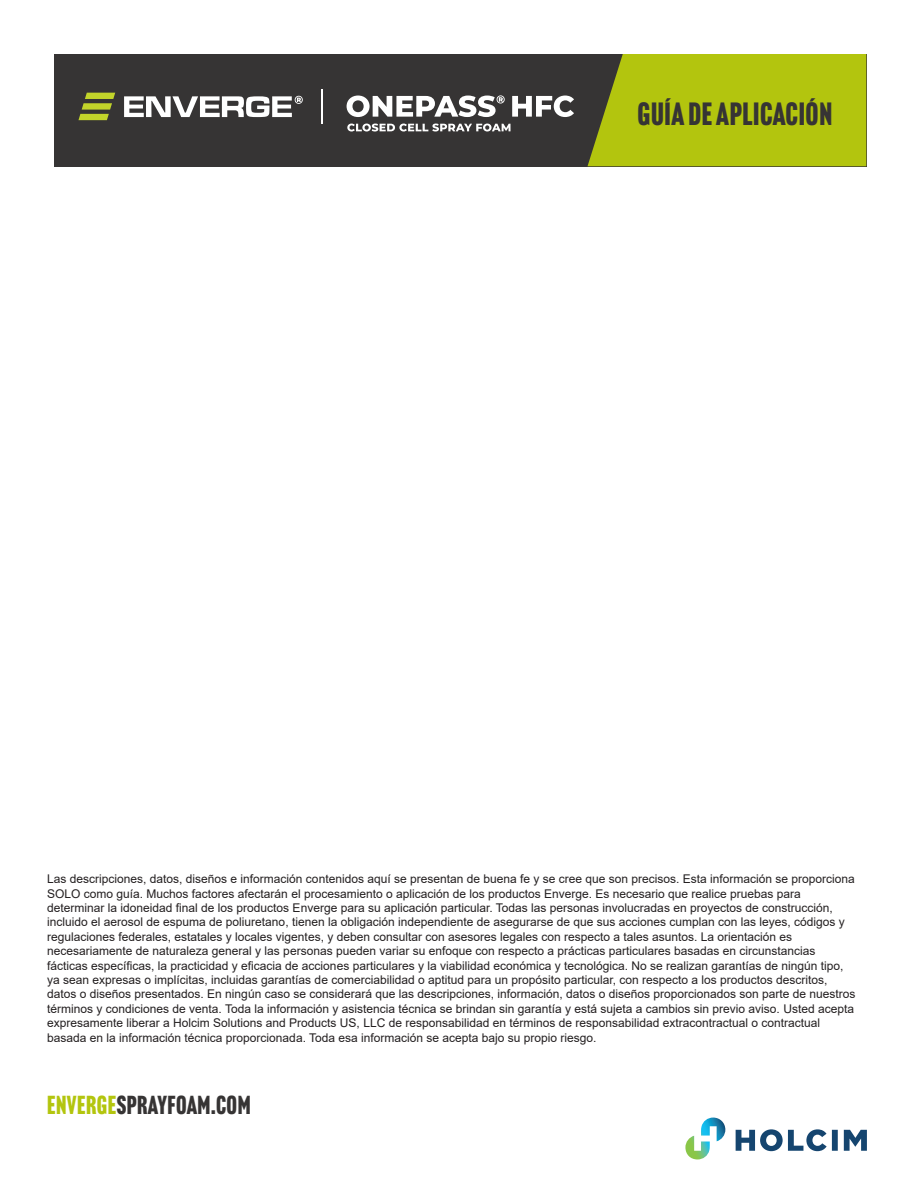
<style>
.page{position:relative;width:918px;height:1188px;background:#fff}
.page>*{position:absolute;margin:0;border:0;box-sizing:border-box;transform-origin:0 0}
.t1{font:31.5px "Headline Gothic ATF";letter-spacing:.02em;color:#363434}
.t2{font:25.5px "Headline Gothic ATF";letter-spacing:.02em;color:#363434}
.t3{font:12px/14.4px "Arial";color:#231f20}
.s1{color:#b3c50e}
</style>
<div class="page">
<svg style="left:736px;top:1129px;width:131px;height:22px"></svg>
<svg style="left:685px;top:1118px;width:40px;height:41px"></svg>
<div style="left:54px;top:54px;width:812px;height:112px;background:#363434"></div>
<div style="left:588px;top:54px;width:278px;height:112px;background:#b3c50e"></div>
<svg style="left:347px;top:95px;width:158px;height:22px"></svg>
<svg style="left:512px;top:96px;width:62px;height:21px"></svg>
<hr style="left:322px;top:89px;width:1px;height:34px;background:#fff">
<svg style="left:347px;top:124px;width:164px;height:8px"></svg>
<svg style="left:78px;top:93px;width:37px;height:27px"></svg>
<svg style="left:124px;top:96px;width:179px;height:21px"></svg>
<h1 class="t1" style="left:638px;top:95px;width:196px">GUÍA DE APLICACIÓN</h1>
<p class="t3" style="left:47px;top:872px;width:810px">Las descripciones, datos, diseños e información contenidos aquí se presentan de buena fe y se cree que son precisos. Esta información se proporciona SOLO como guía. Muchos factores afectarán el procesamiento o aplicación de los productos Enverge. Es necesario que realice pruebas para determinar la idoneidad final de los productos Enverge para su aplicación particular. Todas las personas involucradas en proyectos de construcción, incluido el aerosol de espuma de poliuretano, tienen la obligación independiente de asegurarse de que sus acciones cumplan con las leyes, códigos y regulaciones federales, estatales y locales vigentes, y deben consultar con asesores legales con respecto a tales asuntos. La orientación es necesariamente de naturaleza general y las personas pueden variar su enfoque con respecto a prácticas particulares basadas en circunstancias fácticas específicas, la practicidad y eficacia de acciones particulares y la viabilidad económica y tecnológica. No se realizan garantías de ningún tipo, ya sean expresas o implícitas, incluidas garantías de comerciabilidad o aptitud para un propósito particular, con respecto a los productos descritos, datos o diseños presentados. En ningún caso se considerará que las descripciones, información, datos o diseños proporcionados son parte de nuestros términos y condiciones de venta. Toda la información y asistencia técnica se brindan sin garantía y está sujeta a cambios sin previo aviso. Usted acepta expresamente liberar a Holcim Solutions and Products US, LLC de responsabilidad en términos de responsabilidad extracontractual o contractual basada en la información técnica proporcionada. Toda esa información se acepta bajo su propio riesgo.</p>
<h2 class="t2" style="left:47px;top:1090px;width:205px"><span class="s1">ENVERGE</span>SPRAYFOAM.COM</h2>
</div>
